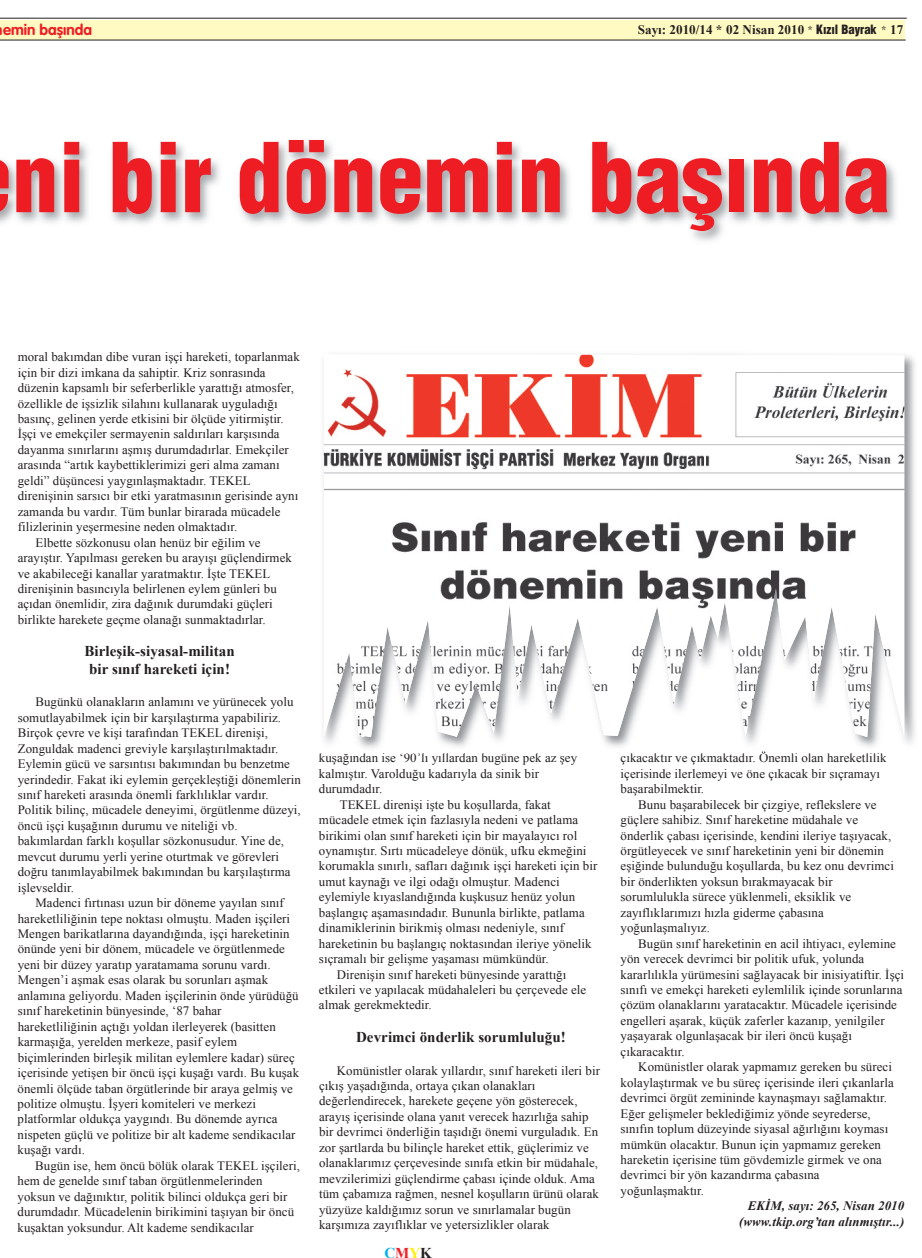
<style>
.page{position:relative;width:922px;height:1258px;background:#fff}
.page>*{position:absolute;margin:0;border:0;box-sizing:border-box;transform-origin:0 0}
.t1{font:900 condensed 93.75px "Helvetica";color:#ee1d23}
.t2{font:700 15px/18px "Times New Roman";letter-spacing:.005em;color:#231f20;text-align:center}
.t3{font:700 15px "VAG Rounded";color:#ee1d23}
.t4{font:700 15px "Times New Roman";color:#00aeef}
.t5{font:700 13.12px "Times New Roman";color:#231f20}
.t6{font:12.88px/15.5px "Times New Roman";letter-spacing:.005em;color:#231f20}
.t7{font:italic 700 12.88px/15.5px "Times New Roman";letter-spacing:.005em;color:#231f20;text-align:right}
.s1{font-family:"Lucida Grande";font-weight:400;font-size:11.25px}
.s2{font-family:"Helvetica";font-weight:900;font-stretch:condensed;font-size:12.5px}
.s3{color:#ee1e24}
.s4{color:#fff101}
.s5{color:#231f20}
</style>
<div class="page">
<img style="left:0;top:141px;width:896px;height:100px">
<hr style="left:0;top:18px;width:906px;height:1px;background:#231f20">
<div style="left:0;top:20px;width:904px;height:20px;background:#fffac1"></div>
<hr style="left:0;top:40px;width:905px;height:1px;background:#231f20">
<img style="left:323px;top:355px;width:592px;height:398px">
<img style="left:324px;top:354px;width:580px;height:383px">
<p class="t3" style="left:3px;top:21px;width:91px">emin başında</p>
<p class="t5" style="left:637px;top:22px;width:267px">Sayı: 2010/14 * 02 Nisan 2010 <span class="s1">*</span> <span class="s2">Kızıl Bayrak</span> <span class="s1">*</span> 17</p>
<h1 class="t1" style="left:12px;top:119px;width:879px">ni bir dönemin başında</h1>
<p class="t6" style="left:18px;top:349px;width:283px">moral bakımdan dibe vuran işçi hareketi, toparlanmak</p>
<p class="t6" style="left:18px;top:365px;width:249px">için bir dizi imkana da sahiptir. Kriz sonrasında</p>
<p class="t6" style="left:18px;top:380px;width:278px">düzenin kapsamlı bir seferberlikle yarattığı atmosfer,</p>
<p class="t6" style="left:18px;top:395px;width:261px">özellikle de işsizlik silahını kullanarak uyguladığı</p>
<p class="t6" style="left:18px;top:411px;width:267px">basınç, gelinen yerde etkisini bir ölçüde yitirmiştir.</p>
<p class="t6" style="left:18px;top:426px;width:263px">İşçi ve emekçiler sermayenin saldırıları karşısında</p>
<p class="t6" style="left:18px;top:442px;width:272px">dayanma sınırlarını aşmış durumdadırlar. Emekçiler</p>
<p class="t6" style="left:18px;top:457px;width:263px">arasında “artık kaybettiklerimizi geri alma zamanı</p>
<p class="t6" style="left:18px;top:473px;width:234px">geldi” düşüncesi yaygınlaşmaktadır. TEKEL</p>
<p class="t6" style="left:18px;top:488px;width:282px">direnişinin sarsıcı bir etki yaratmasının gerisinde aynı</p>
<p class="t6" style="left:18px;top:504px;width:264px">zamanda bu vardır. Tüm bunlar birarada mücadele</p>
<p class="t6" style="left:18px;top:519px;width:221px">filizlerinin yeşermesine neden olmaktadır.</p>
<p class="t6" style="left:35px;top:534px;width:227px">Elbette sözkonusu olan henüz bir eğilim ve</p>
<p class="t6" style="left:18px;top:550px;width:275px">arayıştır. Yapılması gereken bu arayışı güçlendirmek</p>
<p class="t6" style="left:18px;top:565px;width:254px">ve akabileceği kanallar yaratmaktır. İşte TEKEL</p>
<p class="t6" style="left:18px;top:581px;width:260px">direnişinin basıncıyla belirlenen eylem günleri bu</p>
<p class="t6" style="left:18px;top:596px;width:256px">açıdan önemlidir, zira dağınık durumdaki güçleri</p>
<p class="t6" style="left:18px;top:612px;width:249px">birlikte harekete geçme olanağı sunmaktadırlar.</p>
<p class="t2" style="left:84px;top:642px;width:152px">Birleşik-siyasal-militan bir sınıf hareketi için!</p>
<p class="t6" style="left:18px;top:694px;width:285px;text-indent:18px">Bugünkü olanakların anlamını ve yürünecek yolu somutlayabilmek için bir karşılaştırma yapabiliriz.<br>Birçok çevre ve kişi tarafından TEKEL direnişi, Zonguldak madenci greviyle karşılaştırılmaktadır.<br>Eylemin gücü ve sarsıntısı bakımından bu benzetme yerindedir. Fakat iki eylemin gerçekleştiği dönemlerin sınıf hareketi arasında önemli farklılıklar vardır.<br>Politik bilinç, mücadele deneyimi, örgütlenme düzeyi, öncü işçi kuşağının durumu ve niteliği vb. bakımlardan farklı koşullar sözkonusudur. Yine de, mevcut durumu yerli yerine oturtmak ve görevleri doğru tanımlayabilmek bakımından bu karşılaştırma işlevseldir.</p>
<p class="t6" style="left:18px;top:895px;width:283px;text-indent:18px">Madenci fırtınası uzun bir döneme yayılan sınıf hareketliliğinin tepe noktası olmuştu. Maden işçileri Mengen barikatlarına dayandığında, işçi hareketinin önünde yeni bir dönem, mücadele ve örgütlenmede yeni bir düzey yaratıp yaratamama sorunu vardı.<br>Mengen’i aşmak esas olarak bu sorunları aşmak anlamına geliyordu. Maden işçilerinin önde yürüdüğü sınıf hareketinin bünyesinde, ‘87 bahar hareketliliğinin açtığı yoldan ilerleyerek (basitten karmaşığa, yerelden merkeze, pasif eylem biçimlerinden birleşik militan eylemlere kadar) süreç içerisinde yetişen bir öncü işçi kuşağı vardı. Bu kuşak önemli ölçüde taban örgütlerinde bir araya gelmiş ve politize olmuştu. İşyeri komiteleri ve merkezi platformlar oldukça yaygındı. Bu dönemde ayrıca nispeten güçlü ve politize bir alt kademe sendikacılar kuşağı vardı.</p>
<p class="t6" style="left:18px;top:1158px;width:284px;text-indent:18px">Bugün ise, hem öncü bölük olarak TEKEL işçileri, hem de genelde sınıf taban örgütlenmelerinden yoksun ve dağınıktır, politik bilinci oldukça geri bir durumdadır. Mücadelenin birikimini taşıyan bir öncü kuşaktan yoksundur. Alt kademe sendikacılar</p>
<p class="t6" style="left:319px;top:750px;width:260px">kuşağından ise ‘90’lı yıllardan bugüne pek az şey</p>
<p class="t6" style="left:319px;top:766px;width:221px">kalmıştır. Varolduğu kadarıyla da sinik bir</p>
<p class="t6" style="left:319px;top:781px;width:65px">durumdadır.</p>
<p class="t6" style="left:339px;top:796px;width:212px">TEKEL direnişi işte bu koşullarda, fakat</p>
<p class="t6" style="left:319px;top:812px;width:261px">mücadele etmek için fazlasıyla nedeni ve patlama</p>
<p class="t6" style="left:319px;top:827px;width:260px">birikimi olan sınıf hareketi için bir mayalayıcı rol</p>
<p class="t6" style="left:319px;top:843px;width:269px">oynamıştır. Sırtı mücadeleye dönük, ufku ekmeğini</p>
<p class="t6" style="left:319px;top:858px;width:280px">korumakla sınırlı, safları dağınık işçi hareketi için bir</p>
<p class="t6" style="left:319px;top:874px;width:242px">umut kaynağı ve ilgi odağı olmuştur. Madenci</p>
<p class="t6" style="left:319px;top:889px;width:258px">eylemiyle kıyaslandığında kuşkusuz henüz yolun</p>
<p class="t6" style="left:319px;top:905px;width:267px">başlangıç aşamasındadır. Bununla birlikte, patlama</p>
<p class="t6" style="left:319px;top:920px;width:247px">dinamiklerinin birikmiş olması nedeniyle, sınıf</p>
<p class="t6" style="left:319px;top:935px;width:274px">hareketinin bu başlangıç noktasından ileriye yönelik</p>
<p class="t6" style="left:319px;top:951px;width:231px">sıçramalı bir gelişme yaşaması mümkündür.</p>
<p class="t6" style="left:336px;top:966px;width:231px">Direnişin sınıf hareketi bünyesinde yarattığı</p>
<p class="t6" style="left:319px;top:982px;width:269px">etkileri ve yapılacak müdahaleleri bu çerçevede ele</p>
<p class="t6" style="left:319px;top:997px;width:114px">almak gerekmektedir.</p>
<p class="t2" style="left:356px;top:1027px;width:211px">Devrimci önderlik sorumluluğu!</p>
<p class="t6" style="left:319px;top:1062px;width:282px;text-indent:18px">Komünistler olarak yıllardır, sınıf hareketi ileri bir çıkış yaşadığında, ortaya çıkan olanakları değerlendirecek, harekete geçene yön gösterecek, arayış içerisinde olana yanıt verecek hazırlığa sahip bir devrimci önderliğin taşıdığı önemi vurguladık. En zor şartlarda bu bilinçle hareket ettik, güçlerimiz ve olanaklarımız çerçevesinde sınıfa etkin bir müdahale, mevzilerimizi güçlendirme çabası içinde olduk. Ama tüm çabamıza rağmen, nesnel koşulların ürünü olarak yüzyüze kaldığımız sorun ve sınırlamalar bugün karşımıza zayıflıklar ve yetersizlikler olarak</p>
<p class="t4" style="left:384px;top:1244px;width:49px">C<span class="s3">M</span><span class="s4">Y</span><span class="s5">K</span></p>
<p class="t6" style="left:620px;top:750px;width:267px">çıkacaktır ve çıkmaktadır. Önemli olan hareketlilik içerisinde ilerlemeyi ve öne çıkacak bir sıçramayı başarabilmektir.</p>
<p class="t6" style="left:620px;top:796px;width:275px;text-indent:18px">Bunu başarabilecek bir çizgiye, reflekslere ve güçlere sahibiz. Sınıf hareketine müdahale ve önderlik çabası içerisinde, kendini ileriye taşıyacak, örgütleyecek ve sınıf hareketinin yeni bir dönemin eşiğinde bulunduğu koşullarda, bu kez onu devrimci bir önderlikten yoksun bırakmayacak bir sorumlulukla sürece yüklenmeli, eksiklik ve zayıflıklarımızı hızla giderme çabasına yoğunlaşmalıyız.</p>
<p class="t6" style="left:620px;top:935px;width:285px;text-indent:18px">Bugün sınıf hareketinin en acil ihtiyacı, eylemine yön verecek devrimci bir politik ufuk, yolunda kararlılıkla yürümesini sağlayacak bir inisiyatiftir. İşçi sınıfı ve emekçi hareketi eylemlilik içinde sorunlarına çözüm olanaklarını yaratacaktır. Mücadele içerisinde engelleri aşarak, küçük zaferler kazanıp, yenilgiler yaşayarak olgunlaşacak bir ileri öncü kuşağı çıkaracaktır.</p>
<p class="t6" style="left:620px;top:1059px;width:275px;text-indent:18px">Komünistler olarak yapmamız gereken bu süreci kolaylaştırmak ve bu süreç içerisinde ileri çıkanlarla devrimci örgüt zemininde kaynaşmayı sağlamaktır.<br>Eğer gelişmeler beklediğimiz yönde seyrederse, sınıfın toplum düzeyinde siyasal ağırlığını koyması mümkün olacaktır. Bunun için yapmamız gereken hareketin içerisine tüm gövdemizle girmek ve ona devrimci bir yön kazandırma çabasına yoğunlaşmaktır.</p>
<p class="t7" style="left:739px;top:1198px;width:166px">EKİM, sayı: 265, Nisan 2010 (www.tkip.org’tan alınmıştır...)</p>
</div>
